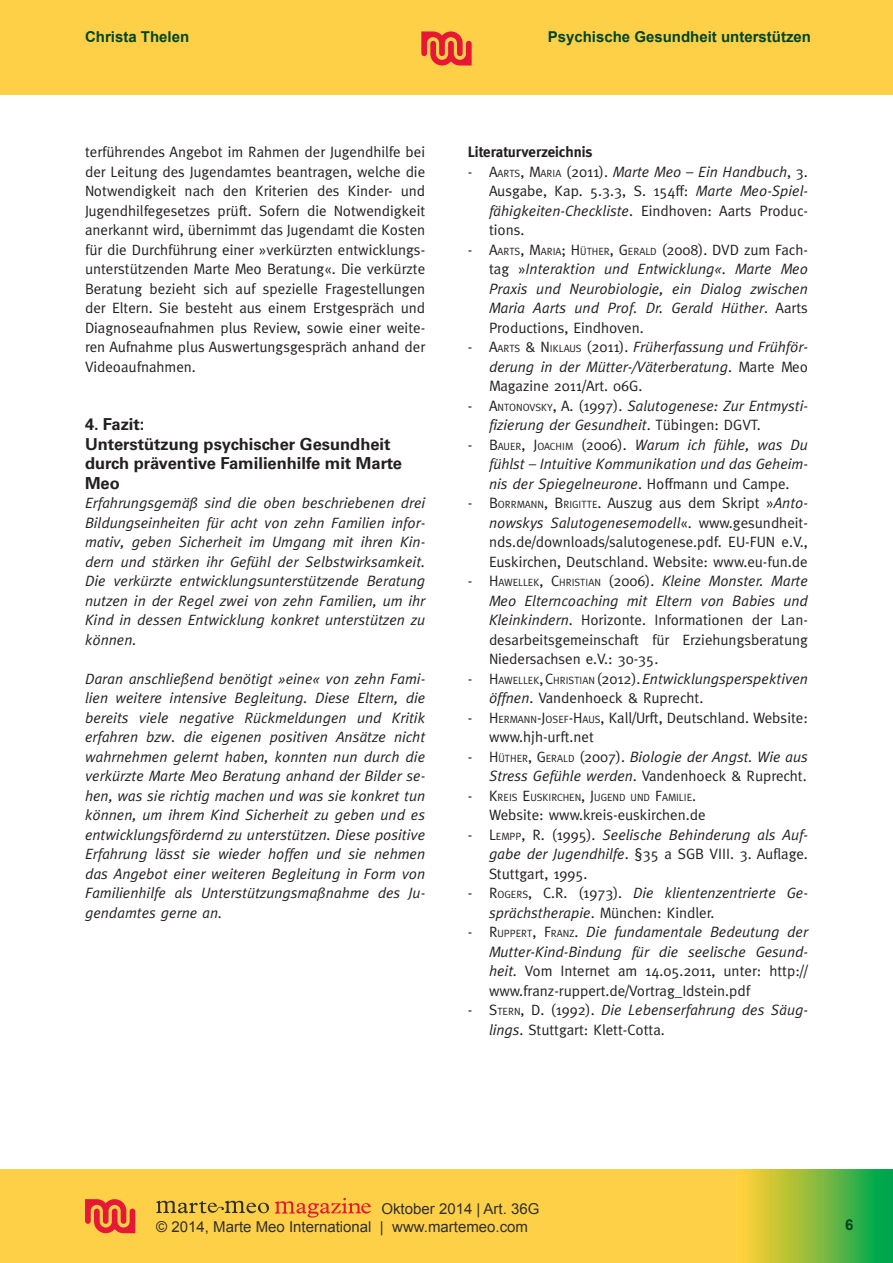
<style>
.page{position:relative;width:893px;height:1263px;background:#fff}
.page>*{position:absolute;margin:0;border:0;box-sizing:border-box;transform-origin:0 0}
.t1{font:700 16.5px/19.5px "Univers LT Std";color:#231f20}
.t2{font:15px/19.5px "Meta";color:#231f20;text-align:justify}
.t3{font:italic 15px/19.5px "Meta";color:#231f20;text-align:justify}
.t4{font:15px/18px "Arial";color:#2f302f}
.t5{font:700 15px "Arial";color:#004623}
.t6{font:700 15px "Meta";color:#231f20}
.t7{font:10.5px "Meta";color:#231f20}
.s1{font-style:inherit}
.s2{font-size:10.5px}
.s3{font-style:italic}
.s4{font-style:normal}
.s5{font-style:normal;font-size:10.5px}
.s6{font-size:15px}
</style>
<div class="page">
<div style="left:0;top:0;width:893px;height:95px;background:#fed048"></div>
<div style="left:0;top:1169px;width:893px;height:94px;background:#fed048"></div>
<svg style="left:421px;top:31px;width:51px;height:35px"></svg>
<svg style="left:742px;top:1169px;width:151px;height:94px;background:#7dba40"></svg>
<svg style="left:85px;top:1199px;width:50px;height:34px"></svg>
<svg style="left:156px;top:1201px;width:113px;height:12px"></svg>
<svg style="left:275px;top:1198px;width:96px;height:19px"></svg>
<p class="t5" style="left:85px;top:28px;width:106px">Christa Thelen</p>
<p class="t2" style="left:85px;top:142px;width:342px">terführendes Angebot im Rahmen der Jugendhilfe bei der Leitung des Jugendamtes beantragen, welche die Notwendigkeit nach den Kriterien des Kinder- und Jugendhilfegesetzes prüft. Sofern die Notwendigkeit anerkannt wird, übernimmt das Jugendamt die Kosten für die Durchführung einer »verkürzten entwicklungs&shy;unterstützenden Marte Meo Beratung«. Die verkürzte Beratung bezieht sich auf spezielle Fragestellungen der Eltern. Sie besteht aus einem Erstgespräch und Diagnoseaufnahmen plus Review, sowie einer weite&shy;ren Aufnahme plus Auswertungsgespräch anhand der Videoaufnahmen.</p>
<p class="t1" style="left:85px;top:415px;width:318px">4. Fazit:<br>Unterstützung psychischer Gesundheit durch präventive Familienhilfe mit Marte<br>Meo</p>
<p class="t3" style="left:85px;top:493px;width:342px">Erfahrungsgemäß sind die oben beschriebenen drei Bildungseinheiten für acht von zehn Familien infor&shy;mativ, geben Sicherheit im Umgang mit ihren Kin&shy;dern und stärken ihr Gefühl der Selbstwirksamkeit.<br>Die verkürzte entwicklungsunterstützende Beratung nutzen in der Regel zwei von zehn Familien, um ihr Kind in dessen Entwicklung konkret unterstützen zu können.</p>
<p class="t3" style="left:85px;top:669px;width:342px">Daran anschließend benötigt »eine« von zehn Fami&shy;lien weitere intensive Begleitung. Diese Eltern, die bereits viele negative Rückmeldungen und Kritik erfahren bzw. die eigenen positiven Ansätze nicht wahrnehmen gelernt haben, konnten nun durch die verkürzte Marte Meo Beratung anhand der Bilder se&shy;hen, was sie richtig machen und was sie konkret tun können, um ihrem Kind Sicherheit zu geben und es entwicklungsfördernd zu unterstützen. Diese positive Erfahrung lässt sie wieder hoffen und sie nehmen das Angebot einer weiteren Begleitung in Form von Familienhilfe als Unterstützungsmaßnahme des Ju&shy;gendamtes gerne an.</p>
<p class="t5" style="left:548px;top:28px;width:265px">Psychische Gesundheit unterstützen</p>
<p class="t6" style="left:468px;top:143px;width:126px">Literaturverzeichnis</p>
<p class="t2" style="left:489px;top:162px;width:320px;text-indent:-21px">- <span class="s1">A</span><span class="s2">ARTS</span><span class="s1">, M</span><span class="s2">ARIA</span> (2011). <span class="s3">Marte Meo – Ein Handbuch</span>, 3.<br>Ausgabe, Kap. 5.3.3, S. 154ff: <span class="s3">Marte Meo-Spiel&shy;fähigkeiten-Checkliste</span>. Eindhoven: Aarts Produc&shy;tions.</p>
<p class="t3" style="left:489px;top:240px;width:320px;text-indent:-21px"><span class="s4">-</span> <span class="s4">A</span><span class="s5">ARTS</span><span class="s4">, M</span><span class="s5">ARIA</span><span class="s4">; H</span><span class="s5">ÜTH ER</span><span class="s4">, G</span><span class="s5">ERALD</span> <span class="s4">(2008). DVD zum Fach&shy;tag »</span>Interaktion und Entwicklung«. Marte Meo Praxis und Neurobiologie, ein Dialog zwischen Maria Aarts und Prof. Dr. Gerald Hüther<span class="s4">. Aarts Productions, Eindhoven.</span></p>
<p class="t3" style="left:489px;top:337px;width:320px;text-indent:-21px"><span class="s4">-</span> <span class="s4">A</span><span class="s5">ARTS</span> <span class="s4">&amp; N</span><span class="s5">IKLAUS</span> <span class="s4">(2011).</span> Früherfassung und Frühför&shy;derung in der Mütter-/Väterberatung<span class="s4">. Marte Meo Magazine 2011/Art. 06G.</span></p>
<p class="t3" style="left:489px;top:396px;width:320px;text-indent:-21px"><span class="s4">-</span> <span class="s4">A</span><span class="s5">N TON OVSKY</span><span class="s4">, A</span><span class="s4">. (1997).</span> Salutogenese: Zur Entmysti&shy;fizierung der Gesundheit<span class="s4">. Tübingen: DGVT.</span></p>
<p class="t3" style="left:489px;top:435px;width:320px;text-indent:-21px"><span class="s4">-</span> <span class="s4">B</span><span class="s5">AUER</span><span class="s4">, J</span><span class="s5">OACH IM</span> <span class="s4">(2006).</span> Warum ich fühle, was Du fühlst – Intuitive Kommunikation und das Geheim&shy;nis der Spiegelneurone<span class="s4">. Hoffmann und Campe.</span></p>
<p class="t7" style="left:468px;top:499px;width:57px"><span class="s6">-</span> <span class="s6">B</span>ORRMANN</p>
<p class="t2" style="left:489px;top:493px;width:320px;text-indent:55px"><span class="s1">, B</span><span class="s2">RIGITTE</span>. Auszug aus dem Skript »<span class="s3">Anto&shy;nowskys Salutogenesemodell</span>«. www.gesundheit&shy;nds.de/downloads/salutogenese.pdf. EU-FUN e.V., Euskirchen, Deutschland. Website: www.eu-fun.de</p>
<p class="t2" style="left:489px;top:571px;width:320px;text-indent:-21px">- <span class="s1">H</span><span class="s2">AWELLEK</span><span class="s1">, C</span><span class="s2">H RISTIAN</span> (2006). <span class="s3">Kleine Monster. Marte Meo Elterncoaching mit Eltern von Babies und Kleinkindern</span>. Horizonte. Informationen der Lan&shy;desarbeitsgemeinschaft für Erziehungsberatung Niedersachsen e.V.: 30-35.</p>
<p class="t2" style="left:489px;top:669px;width:320px;text-indent:-21px">- <span class="s1">H</span><span class="s2">AWELLEK</span><span class="s1">, C</span><span class="s2">H RISTIAN</span> (2012). <span class="s3">Entwicklungsperspektiven öffnen</span>. Vandenhoeck &amp; Ruprecht.</p>
<p class="t7" style="left:468px;top:713px;width:50px"><span class="s6">-</span> <span class="s6">H</span>ERMANN</p>
<p class="t2" style="left:489px;top:708px;width:320px;text-indent:48px"><span class="s1">-J</span><span class="s2">OSEF</span><span class="s1">-H</span><span class="s2">AUS</span>, Kall/Urft, Deutschland. Website: www.hjh-urft.net</p>
<p class="t3" style="left:468px;top:747px;width:342px;text-align:right"><span class="s4">-</span> <span class="s4">H</span><span class="s5">ÜTH ER</span><span class="s4">, G</span><span class="s5">ERALD</span> <span class="s4">(2007).</span> Biologie der Angst. Wie aus<br>Stress Gefühle werden<span class="s4">. Vandenhoeck &amp; Ruprecht.</span></p>
<p class="t7" style="left:468px;top:791px;width:230px"><span class="s6">-</span> <span class="s6">K</span>REIS <span class="s6">E</span>USKIRCH EN<span class="s6">, J</span>UGEN D UN D <span class="s6">F</span>AMILIE<span class="s6">.</span></p>
<p class="t2" style="left:489px;top:805px;width:218px">Website: www.kreis-euskirchen.de</p>
<p class="t2" style="left:489px;top:825px;width:320px;text-indent:-21px">- <span class="s1">L</span> <span class="s2">EMPP</span><span class="s1">, R</span>. (1995). <span class="s3">Seelische Behinderung als Auf&shy;gabe der Jugendhilfe</span>. §35 a SGB VIII. 3. Auflage.<br>Stuttgart, 1995.</p>
<p class="t3" style="left:489px;top:883px;width:320px;text-indent:-21px"><span class="s4">-</span> <span class="s4">R</span> <span class="s5">OGERS</span><span class="s4">, C.R</span><span class="s4">. (1973).</span> Die klientenzentrierte Ge&shy;sprächstherapie<span class="s4">. München: Kindler.</span></p>
<p class="t2" style="left:489px;top:922px;width:320px;text-indent:-21px">- <span class="s1">R</span> <span class="s2">UPPERT</span><span class="s1">, F</span><span class="s2">RAN Z</span>. <span class="s3">Die fundamentale Bedeutung der Mutter-Kind-Bindung für die seelische Gesund&shy;heit.</span> Vom Internet am 14.05.2011, unter: http:// www.franz-ruppert.de/Vortrag_Idstein.pdf</p>
<p class="t2" style="left:489px;top:1000px;width:320px;text-indent:-21px">- <span class="s1">S</span><span class="s2">TERN</span> <span class="s1">, D</span>. (1992). <span class="s3">Die Lebenserfahrung des Säug&shy;lings</span>. Stuttgart: Klett-Cotta.</p>
<p class="t4" style="left:156px;top:1199px;width:385px;text-indent:225px">Oktober 2014 | Art. 36G © 2014, Marte Meo International | www.martemeo.com</p>
<p class="t5" style="left:845px;top:1216px;width:10px">6</p>
</div>
